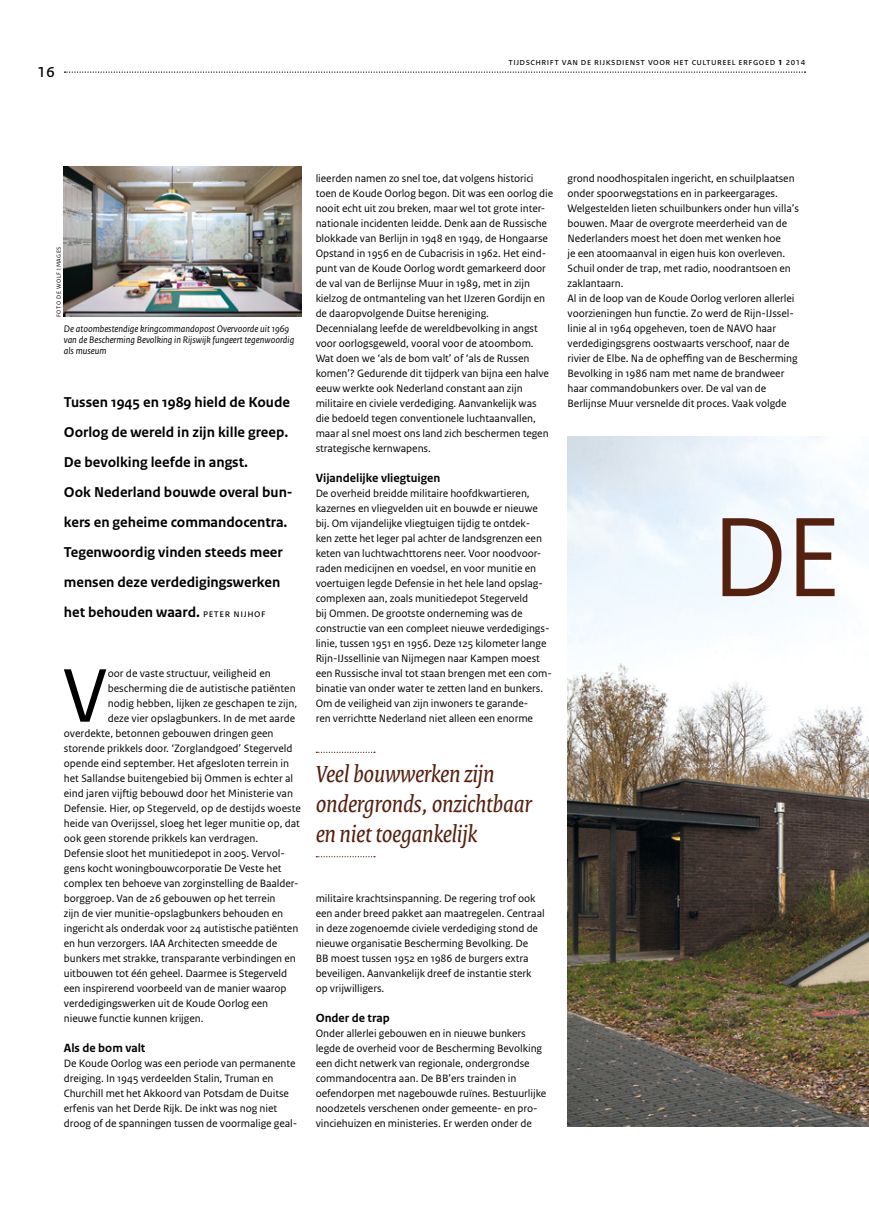
<style>
.page{position:relative;width:869px;height:1205px;background:#fff}
.page>*{position:absolute;margin:0;border:0;box-sizing:border-box;transform-origin:0 0}
.t1{font:118.75px "Rijksoverheid Sans Heading TT";color:#55210f}
.t2{font:79.88px "Rijksoverheid Sans Text";color:#000}
.t3{font:italic 25px/30px "Rijksoverheid Serif";letter-spacing:-.005em;color:#55210f}
.t4{font:20px "Rijksoverheid Sans Text";color:#000}
.t5{font:700 15px/30px "Rijksoverheid Sans Text";color:#000}
.t6{font:700 12.5px "Rijksoverheid Sans Text";color:#000}
.t7{font:11.25px/15px "Rijksoverheid Sans Text";letter-spacing:-.005em;color:#000}
.t8{font:italic 10px/11.2px "Rijksoverheid Sans Text";color:#000}
.t9{font:10px "Rijksoverheid Sans Text";letter-spacing:.05em;color:#000}
.t10{font:6.25px "Rijksoverheid Sans Text";color:#000}
.s1{font-weight:700}
.s2{font-weight:400;font-size:11.25px}
</style>
<div class="page">
<img style="left:567px;top:437px;width:301px;height:690px">
<svg style="left:316px;top:856px;width:59px;height:1px"></svg>
<svg style="left:316px;top:752px;width:59px;height:1px"></svg>
<img style="left:64px;top:167px;width:237px;height:150px">
<svg style="left:64px;top:71px;width:741px;height:2px"></svg>
<h3 class="t4" style="left:37px;top:63px;width:19px">16</h3>
<p class="t9" style="left:508px;top:58px;width:298px">TIJDSCHRIFT VAN DE RIJKSDIENST VOOR HET CULTUREEL ERFGOED <span class="s1">1</span> 2014</p>
<p class="t10" style="left:57px;top:317px;width:72px;rotate:-90deg">FOTO DE WOLF IMAGES</p>
<p class="t8" style="left:64px;top:323px;width:232px">De atoombestendige kringcommandopost Overvoorde uit 1969 van de Bescherming Bevolking in Rijswijk fungeert tegenwoordig als museum</p>
<p class="t5" style="left:64px;top:388px;width:230px">Tussen 1945 en 1989 hield de Koude Oorlog de wereld in zijn kille greep.<br>De bevolking leefde in angst.<br>Ook Nederland bouwde overal bun&shy;kers en geheime commandocentra.<br>Tegenwoordig vinden steeds meer mensen deze verdedigingswerken het behouden waard. <span class="s2">PETER NIJHOF</span></p>
<h2 class="t2" style="left:62px;top:667px;width:47px">V</h2>
<p class="t7" style="left:108px;top:666px;width:164px">oor de vaste structuur, veiligheid en</p>
<p class="t7" style="left:108px;top:681px;width:189px">bescherming die de autistische patiënten</p>
<p class="t7" style="left:108px;top:696px;width:191px">nodig hebben, lijken ze geschapen te zijn,</p>
<p class="t7" style="left:108px;top:711px;width:189px">deze vier opslagbunkers. In de met aarde</p>
<p class="t7" style="left:64px;top:726px;width:211px">overdekte, betonnen gebouwen dringen geen</p>
<p class="t7" style="left:64px;top:741px;width:230px">storende prikkels door. ‘Zorglandgoed’ Stegerveld</p>
<p class="t7" style="left:64px;top:756px;width:226px">opende eind september. Het afgesloten terrein in</p>
<p class="t7" style="left:64px;top:771px;width:231px">het Sallandse buitengebied bij Ommen is echter al</p>
<p class="t7" style="left:64px;top:786px;width:231px">eind jaren vijftig bebouwd door het Ministerie van</p>
<p class="t7" style="left:64px;top:801px;width:238px">Defensie. Hier, op Stegerveld, op de destijds woeste</p>
<p class="t7" style="left:64px;top:816px;width:237px">heide van Overijssel, sloeg het leger munitie op, dat</p>
<p class="t7" style="left:64px;top:831px;width:196px">ook geen storende prikkels kan verdragen.</p>
<p class="t7" style="left:64px;top:846px;width:222px">Defensie sloot het munitiedepot in 2005. Vervol-</p>
<p class="t7" style="left:64px;top:861px;width:219px">gens kocht woningbouwcorporatie De Veste het</p>
<p class="t7" style="left:64px;top:876px;width:236px">complex ten behoeve van zorginstelling de Baalder-</p>
<p class="t7" style="left:64px;top:891px;width:213px">borggroep. Van de 26 gebouwen op het terrein</p>
<p class="t7" style="left:64px;top:906px;width:220px">zijn de vier munitie-opslagbunkers behouden en</p>
<p class="t7" style="left:64px;top:921px;width:236px">ingericht als onderdak voor 24 autistische patiënten</p>
<p class="t7" style="left:64px;top:936px;width:215px">en hun verzorgers. IAA Architecten smeedde de</p>
<p class="t7" style="left:64px;top:951px;width:233px">bunkers met strakke, transparante verbindingen en</p>
<p class="t7" style="left:64px;top:966px;width:225px">uitbouwen tot één geheel. Daarmee is Stegerveld</p>
<p class="t7" style="left:64px;top:981px;width:224px">een inspirerend voorbeeld van de manier waarop</p>
<p class="t7" style="left:64px;top:996px;width:206px">verdedigingswerken uit de Koude Oorlog een</p>
<p class="t7" style="left:64px;top:1011px;width:141px">nieuwe functie kunnen krijgen.</p>
<p class="t6" style="left:64px;top:1043px;width:83px">Als de bom valt</p>
<p class="t7" style="left:64px;top:1056px;width:235px">De Koude Oorlog was een periode van permanente dreiging. In 1945 verdeelden Stalin, Truman en Churchill met het Akkoord van Potsdam de Duitse erfenis van het Derde Rijk. De inkt was nog niet droog of de spanningen tussen de voormalige geal-</p>
<p class="t7" style="left:315px;top:171px;width:239px">lieerden namen zo snel toe, dat volgens historici toen de Koude Oorlog begon. Dit was een oorlog die nooit echt uit zou breken, maar wel tot grote inter&shy;nationale incidenten leidde. Denk aan de Russische blokkade van Berlijn in 1948 en 1949, de Hongaarse Opstand in 1956 en de Cubacrisis in 1962. Het eind&shy;punt van de Koude Oorlog wordt gemarkeerd door de val van de Berlijnse Muur in 1989, met in zijn kielzog de ontmanteling van het IJzeren Gordijn en de daaropvolgende Duitse hereniging.<br>Decennialang leefde de wereldbevolking in angst voor oorlogsgeweld, vooral voor de atoombom.<br>Wat doen we ‘als de bom valt’ of ‘als de Russen komen’? Gedurende dit tijdperk van bijna een halve eeuw werkte ook Nederland constant aan zijn militaire en civiele verdediging. Aanvankelijk was die bedoeld tegen conventionele luchtaanvallen, maar al snel moest ons land zich beschermen tegen strategische kernwapens.</p>
<p class="t6" style="left:315px;top:473px;width:126px">Vijandelijke vliegtuigen</p>
<p class="t7" style="left:315px;top:486px;width:237px">De overheid breidde militaire hoofdkwartieren, kazernes en vliegvelden uit en bouwde er nieuwe bij. Om vijandelijke vliegtuigen tijdig te ontdek-<br>ken zette het leger pal achter de landsgrenzen een keten van luchtwachttorens neer. Voor noodvoor&shy;raden medicijnen en voedsel, en voor munitie en voertuigen legde Defensie in het hele land opslag&shy;complexen aan, zoals munitiedepot Stegerveld<br>bij Ommen. De grootste onderneming was de constructie van een compleet nieuwe verdedigings&shy;linie, tussen 1951 en 1956. Deze 125 kilometer lange Rijn-IJssellinie van Nijmegen naar Kampen moest een Russische inval tot staan brengen met een com&shy;binatie van onder water te zetten land en bunkers.<br>Om de veiligheid van zijn inwoners te garande-<br>ren verrichtte Nederland niet alleen een enorme</p>
<p class="t7" style="left:567px;top:171px;width:233px">grond noodhospitalen ingericht, en schuilplaatsen onder spoorwegstations en in parkeergarages.<br>Welgestelden lieten schuilbunkers onder hun villa’s bouwen. Maar de overgrote meerderheid van de Nederlanders moest het doen met wenken hoe<br>je een atoomaanval in eigen huis kon overleven.<br>Schuil onder de trap, met radio, noodrantsoen en zaklantaarn.<br>Al in de loop van de Koude Oorlog verloren allerlei voorzieningen hun functie. Zo werd de Rijn-IJssel&shy;linie al in 1964 opgeheven, toen de NAVO haar verdedigingsgrens oostwaarts verschoof, naar de rivier de Elbe. Na de opheffing van de Bescherming Bevolking in 1986 nam met name de brandweer haar commandobunkers over. De val van de Berlijnse Muur versnelde dit proces. Vaak volgde</p>
<h1 class="t1" style="left:711px;top:513px;width:131px">DE</h1>
<h3 class="t3" style="left:315px;top:761px;width:217px">Veel bouwwerken zijn ondergronds, onzichtbaar en niet toegankelijk</h3>
<p class="t7" style="left:315px;top:891px;width:230px">militaire krachtsinspanning. De regering trof ook een ander breed pakket aan maatregelen. Centraal in deze zogenoemde civiele verdediging stond de nieuwe organisatie Bescherming Bevolking. De<br>BB moest tussen 1952 en 1986 de burgers extra beveiligen. Aanvankelijk dreef de instantie sterk op vrijwilligers.</p>
<p class="t6" style="left:315px;top:1013px;width:75px">Onder de trap</p>
<p class="t7" style="left:315px;top:1026px;width:232px">Onder allerlei gebouwen en in nieuwe bunkers legde de overheid voor de Bescherming Bevolking een dicht netwerk van regionale, ondergrondse commandocentra aan. De BB’ers trainden in oefendorpen met nagebouwde ruïnes. Bestuurlijke noodzetels verschenen onder gemeente- en pro&shy;vinciehuizen en ministeries. Er werden onder de</p>
</div>
